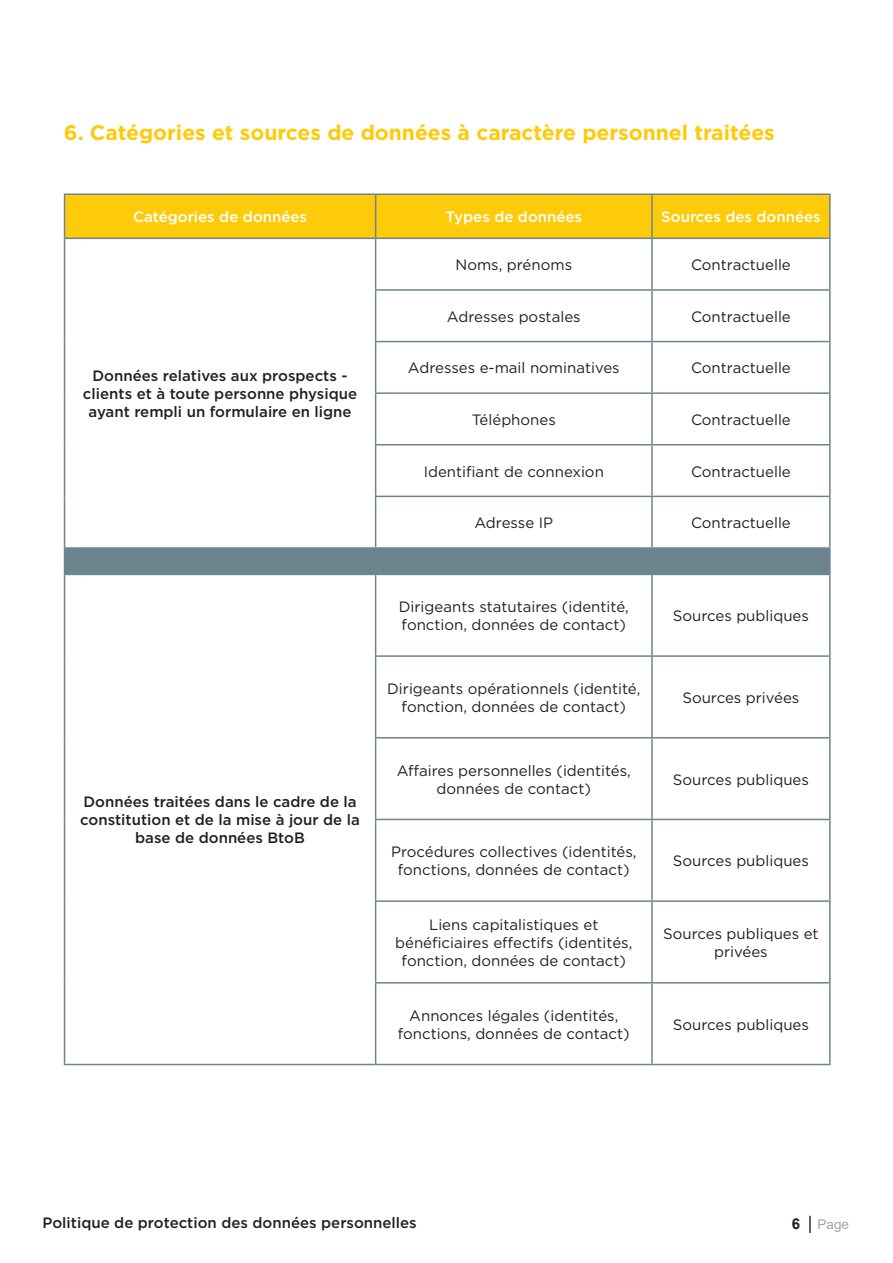
<style>
.page{position:relative;width:893px;height:1263px;background:#fff}
.page>*{position:absolute;margin:0;border:0;box-sizing:border-box;transform-origin:0 0}
.t1{font:700 21px "Gotham";color:#fdcb0a}
.t2{font:15px/18px "Gotham";color:#231f20;text-align:center}
.t3{font:500 15px/18px "Gotham";color:#231f20;text-align:center}
.t4{font:500 15px "Gotham";color:#fff}
.t5{font:13.5px "Arial";color:#a6a5a5}
.s1{font-weight:700;font-size:15px;color:#231f20}
.s2{font-size:18px;color:#231f20}
</style>
<div class="page">
<div style="left:65px;top:195px;width:764px;height:43px;background:#fdcb0a"></div>
<div style="left:65px;top:548px;width:765px;height:26px;background:#6c848e"></div>
<hr style="left:64px;top:193px;width:312px;height:2px;background:#6c848e">
<hr style="left:64px;top:195px;width:1px;height:43px;background:#6c848e">
<hr style="left:652px;top:193px;width:179px;height:2px;background:#6c848e">
<hr style="left:829px;top:195px;width:2px;height:43px;background:#6c848e">
<hr style="left:64px;top:238px;width:312px;height:1px;background:#6c848e">
<hr style="left:64px;top:239px;width:1px;height:51px;background:#6c848e">
<hr style="left:64px;top:290px;width:1px;height:52px;background:#6c848e">
<hr style="left:64px;top:342px;width:1px;height:51px;background:#6c848e">
<hr style="left:64px;top:393px;width:1px;height:52px;background:#6c848e">
<hr style="left:64px;top:445px;width:1px;height:51px;background:#6c848e">
<hr style="left:64px;top:496px;width:1px;height:51px;background:#6c848e">
<hr style="left:652px;top:238px;width:179px;height:1px;background:#6c848e">
<hr style="left:829px;top:239px;width:2px;height:50px;background:#6c848e">
<hr style="left:652px;top:444px;width:179px;height:1px;background:#6c848e">
<hr style="left:829px;top:575px;width:2px;height:80px;background:#6c848e">
<hr style="left:375px;top:737px;width:277px;height:1px;background:#6c848e">
<hr style="left:375px;top:819px;width:277px;height:1px;background:#6c848e">
<hr style="left:375px;top:900px;width:277px;height:2px;background:#6c848e">
<hr style="left:375px;top:982px;width:277px;height:1px;background:#6c848e">
<hr style="left:376px;top:1064px;width:276px;height:1px;background:#6c848e">
<hr style="left:376px;top:193px;width:276px;height:2px;background:#6c848e">
<hr style="left:375px;top:195px;width:1px;height:43px;background:#6c848e">
<hr style="left:651px;top:195px;width:2px;height:43px;background:#6c848e">
<hr style="left:376px;top:238px;width:276px;height:1px;background:#6c848e">
<hr style="left:375px;top:239px;width:1px;height:50px;background:#6c848e">
<hr style="left:651px;top:239px;width:2px;height:50px;background:#6c848e">
<hr style="left:652px;top:289px;width:179px;height:2px;background:#6c848e">
<hr style="left:829px;top:291px;width:2px;height:50px;background:#6c848e">
<hr style="left:651px;top:342px;width:2px;height:50px;background:#6c848e">
<hr style="left:652px;top:392px;width:179px;height:2px;background:#6c848e">
<hr style="left:375px;top:289px;width:277px;height:2px;background:#6c848e">
<hr style="left:375px;top:291px;width:1px;height:50px;background:#6c848e">
<hr style="left:651px;top:291px;width:2px;height:50px;background:#6c848e">
<hr style="left:375px;top:341px;width:277px;height:1px;background:#6c848e">
<hr style="left:375px;top:342px;width:1px;height:50px;background:#6c848e">
<hr style="left:652px;top:341px;width:179px;height:1px;background:#6c848e">
<hr style="left:829px;top:342px;width:2px;height:50px;background:#6c848e">
<hr style="left:829px;top:394px;width:2px;height:50px;background:#6c848e">
<hr style="left:829px;top:445px;width:2px;height:51px;background:#6c848e">
<hr style="left:375px;top:497px;width:1px;height:50px;background:#6c848e">
<hr style="left:375px;top:392px;width:277px;height:2px;background:#6c848e">
<hr style="left:375px;top:394px;width:1px;height:50px;background:#6c848e">
<hr style="left:651px;top:394px;width:2px;height:50px;background:#6c848e">
<hr style="left:375px;top:444px;width:277px;height:1px;background:#6c848e">
<hr style="left:375px;top:445px;width:1px;height:51px;background:#6c848e">
<hr style="left:651px;top:445px;width:2px;height:51px;background:#6c848e">
<hr style="left:375px;top:496px;width:277px;height:1px;background:#6c848e">
<hr style="left:652px;top:496px;width:179px;height:1px;background:#6c848e">
<hr style="left:651px;top:497px;width:2px;height:50px;background:#6c848e">
<hr style="left:829px;top:497px;width:2px;height:50px;background:#6c848e">
<hr style="left:64px;top:575px;width:1px;height:81px;background:#6c848e">
<hr style="left:64px;top:656px;width:1px;height:82px;background:#6c848e">
<hr style="left:375px;top:657px;width:1px;height:80px;background:#6c848e">
<hr style="left:64px;top:738px;width:1px;height:81px;background:#6c848e">
<hr style="left:375px;top:738px;width:1px;height:81px;background:#6c848e">
<hr style="left:64px;top:819px;width:1px;height:82px;background:#6c848e">
<hr style="left:375px;top:820px;width:1px;height:80px;background:#6c848e">
<hr style="left:64px;top:901px;width:1px;height:82px;background:#6c848e">
<hr style="left:375px;top:902px;width:1px;height:80px;background:#6c848e">
<hr style="left:64px;top:983px;width:1px;height:81px;background:#6c848e">
<hr style="left:375px;top:983px;width:1px;height:81px;background:#6c848e">
<hr style="left:64px;top:1064px;width:312px;height:1px;background:#6c848e">
<hr style="left:375px;top:575px;width:1px;height:80px;background:#6c848e">
<hr style="left:651px;top:575px;width:2px;height:80px;background:#6c848e">
<hr style="left:375px;top:655px;width:277px;height:2px;background:#6c848e">
<hr style="left:652px;top:655px;width:179px;height:2px;background:#6c848e">
<hr style="left:651px;top:657px;width:2px;height:80px;background:#6c848e">
<hr style="left:829px;top:657px;width:2px;height:80px;background:#6c848e">
<hr style="left:652px;top:737px;width:179px;height:1px;background:#6c848e">
<hr style="left:651px;top:738px;width:2px;height:81px;background:#6c848e">
<hr style="left:829px;top:738px;width:2px;height:81px;background:#6c848e">
<hr style="left:652px;top:819px;width:179px;height:1px;background:#6c848e">
<hr style="left:651px;top:820px;width:2px;height:80px;background:#6c848e">
<hr style="left:829px;top:820px;width:2px;height:80px;background:#6c848e">
<hr style="left:652px;top:900px;width:179px;height:2px;background:#6c848e">
<hr style="left:651px;top:902px;width:2px;height:80px;background:#6c848e">
<hr style="left:829px;top:902px;width:2px;height:80px;background:#6c848e">
<hr style="left:652px;top:982px;width:179px;height:1px;background:#6c848e">
<hr style="left:651px;top:983px;width:2px;height:81px;background:#6c848e">
<hr style="left:829px;top:983px;width:2px;height:81px;background:#6c848e">
<hr style="left:652px;top:1064px;width:179px;height:1px;background:#6c848e">
<hr style="left:64px;top:547px;width:312px;height:2px;background:#6c848e">
<svg style="left:64px;top:549px;width:1px;height:25px"></svg>
<hr style="left:376px;top:547px;width:276px;height:2px;background:#6c848e">
<hr style="left:652px;top:547px;width:179px;height:2px;background:#6c848e">
<hr style="left:829px;top:549px;width:2px;height:25px;background:#6c848e">
<hr style="left:64px;top:574px;width:312px;height:1px;background:#6c848e">
<hr style="left:376px;top:574px;width:276px;height:1px;background:#6c848e">
<hr style="left:652px;top:574px;width:179px;height:1px;background:#6c848e">
<h1 class="t1" style="left:64px;top:119px;width:712px">6. Catégories et sources de données à caractère personnel traitées</h1>
<p class="t4" style="left:133px;top:207px;width:176px">Catégories de données</p>
<p class="t4" style="left:445px;top:207px;width:138px">Types de données</p>
<p class="t4" style="left:661px;top:207px;width:161px">Sources des données</p>
<p class="t3" style="left:83px;top:367px;width:276px">Données relatives aux prospects - clients et à toute personne physique ayant rempli un formulaire en ligne</p>
<p class="t3" style="left:80px;top:793px;width:281px">Données traitées dans le cadre de la constitution et de la mise à jour de la base de données BtoB</p>
<p class="t2" style="left:455px;top:255px;width:118px">Noms, prénoms</p>
<p class="t2" style="left:691px;top:255px;width:101px">Contractuelle</p>
<p class="t2" style="left:447px;top:307px;width:135px">Adresses postales</p>
<p class="t2" style="left:691px;top:307px;width:101px">Contractuelle</p>
<p class="t2" style="left:408px;top:359px;width:213px">Adresses e-mail nominatives</p>
<p class="t2" style="left:691px;top:359px;width:101px">Contractuelle</p>
<p class="t2" style="left:472px;top:410px;width:85px">Téléphones</p>
<p class="t2" style="left:691px;top:410px;width:101px">Contractuelle</p>
<p class="t2" style="left:424px;top:462px;width:182px">Identifiant de connexion</p>
<p class="t2" style="left:691px;top:462px;width:101px">Contractuelle</p>
<p class="t2" style="left:474px;top:513px;width:80px">Adresse IP</p>
<p class="t2" style="left:691px;top:513px;width:101px">Contractuelle</p>
<p class="t2" style="left:399px;top:598px;width:231px;text-align:left">Dirigeants statutaires (identité, fonction, données de contact)</p>
<p class="t2" style="left:673px;top:607px;width:138px">Sources publiques</p>
<p class="t2" style="left:387px;top:679px;width:255px">Dirigeants opérationnels (identité, fonction, données de contact)</p>
<p class="t2" style="left:682px;top:688px;width:119px">Sources privées</p>
<p class="t2" style="left:397px;top:761px;width:236px">Affaires personnelles (identités, données de contact)</p>
<p class="t2" style="left:673px;top:770px;width:138px">Sources publiques</p>
<p class="t2" style="left:391px;top:843px;width:247px">Procédures collectives (identités, fonctions, données de contact)</p>
<p class="t2" style="left:673px;top:852px;width:138px">Sources publiques</p>
<p class="t2" style="left:395px;top:915px;width:239px">Liens capitalistiques et bénéficiaires effectifs (identités, fonction, données de contact)</p>
<p class="t2" style="left:663px;top:924px;width:157px">Sources publiques et privées</p>
<p class="t2" style="left:398px;top:1006px;width:233px">Annonces légales (identités, fonctions, données de contact)</p>
<p class="t2" style="left:673px;top:1015px;width:138px">Sources publiques</p>
<p class="t3" style="left:43px;top:1214px;width:376px">Politique de protection des données personnelles</p>
<p class="t5" style="left:792px;top:1215px;width:59px"><span class="s1">6</span> <span class="s2">|</span> Page</p>
</div>
